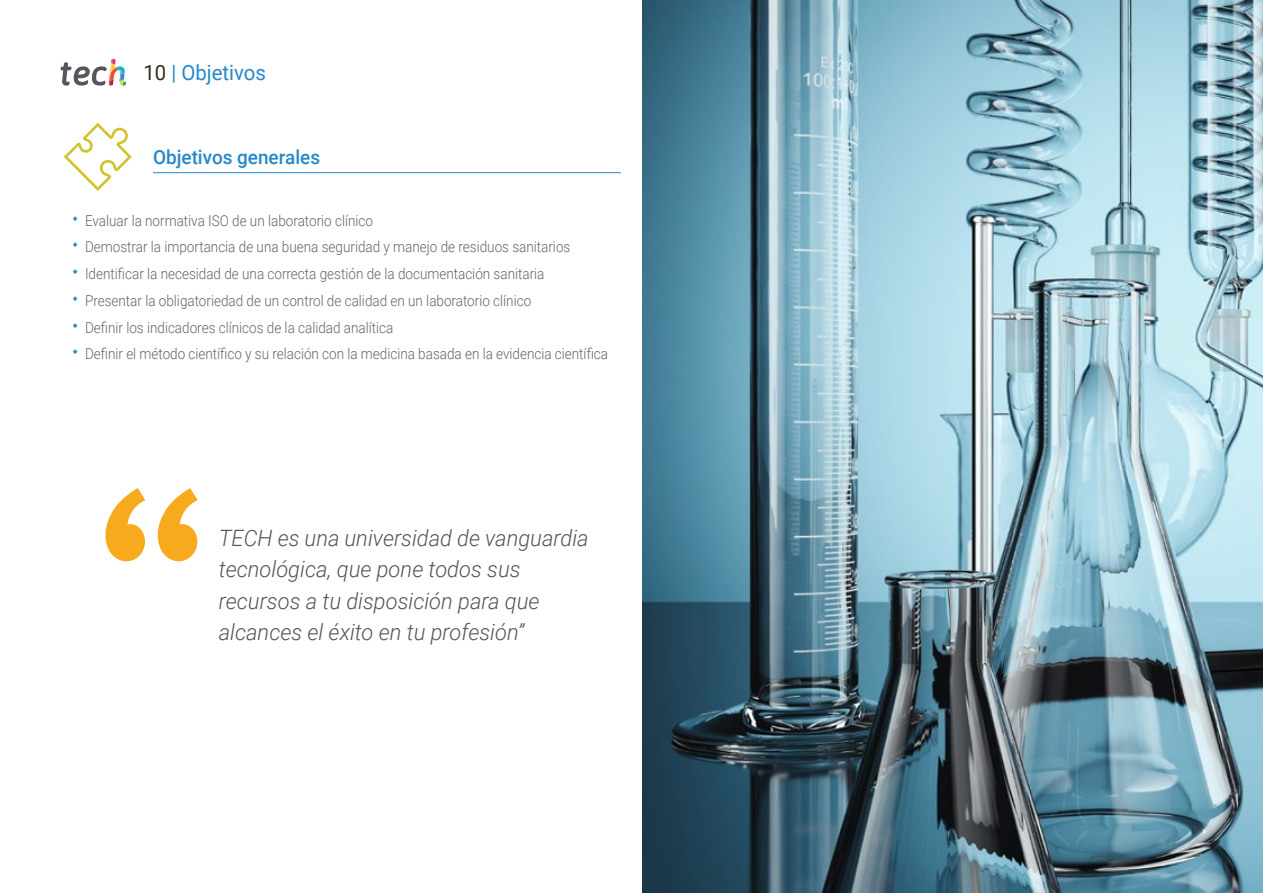
<style>
.page{position:relative;width:1263px;height:893px;background:#fff}
.page>*{position:absolute;margin:0;border:0;box-sizing:border-box;transform-origin:0 0}
.t1{font:italic 300 22.5px/31.5px "Roboto";color:#52555b}
.t2{font:21px "Roboto";color:#2488c9}
.t3{font:500 19.5px "Roboto";color:#2488c9}
.t4{font:300 15px/26.7px "Roboto";color:#61646a;scale:.9 1}
.s1{color:#312e20}
</style>
<div class="page">
<svg style="left:105px;top:488px;width:93px;height:73px"></svg>
<img style="left:642px;top:0;width:621px;height:893px">
<svg style="left:61px;top:59px;width:65px;height:27px"></svg>
<hr style="left:153px;top:172px;width:468px;height:1px;background:#2488c9">
<svg style="left:64px;top:123px;width:68px;height:68px"></svg>
<h2 class="t2" style="left:144px;top:57px;width:124px"><span class="s1">10</span> | Objetivos</h2>
<h3 class="t3" style="left:153px;top:144px;width:169px">Objetivos generales</h3>
<p class="t4" style="left:85px;top:206px;width:583px">Evaluar la normativa ISO de un laboratorio clínico<br>Demostrar la importancia de una buena seguridad y manejo de residuos sanitarios Identificar la necesidad de una correcta gestión de la documentación sanitaria<br>Presentar la obligatoriedad de un control de calidad en un laboratorio clínico<br>Definir los indicadores clínicos de la calidad analítica<br>Definir el método científico y su relación con la medicina basada en la evidencia científica</p>
<h1 class="t1" style="left:219px;top:521px;width:371px">TECH es una universidad de vanguardia tecnológica, que pone todos sus recursos a tu disposición para que alcances el éxito en tu profesión”</h1>
</div>
